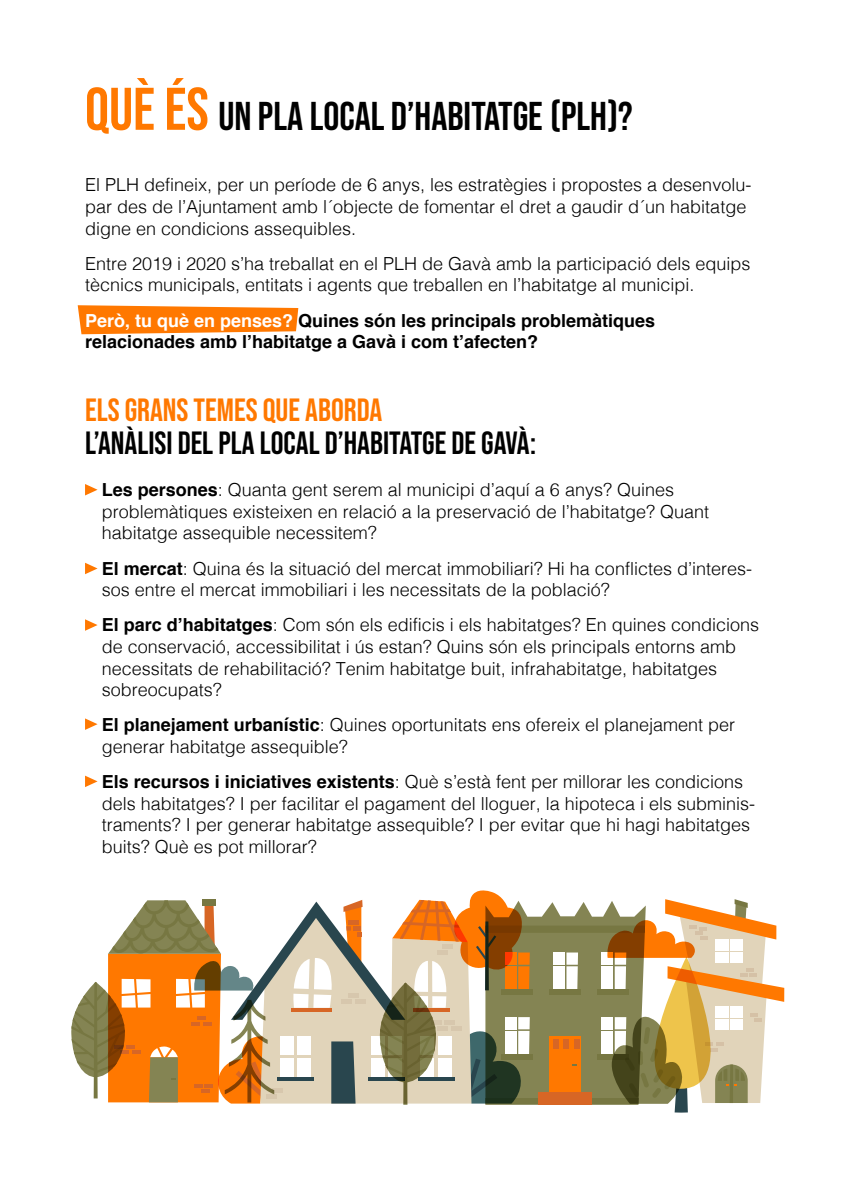
<style>
.page{position:relative;width:842px;height:1191px;background:#fff}
.page>*{position:absolute;margin:0;border:0;box-sizing:border-box;transform-origin:0 0}
.t1{font:40px "Bebas Neue";color:#000}
.t2{font:32px "Bebas Neue";color:#000}
.t3{font:32px "Bebas Neue";color:#ff7800}
.t4{font:300 18px/21.6px "Helvetica";color:#000}
.t5{font:700 18px/21.6px "Helvetica";color:#000}
.s1{font-size:60px;color:#ff7800}
.s2{color:#fff}
.s3{font-weight:700}
</style>
<div class="page">
<svg style="left:78px;top:305px;width:220px;height:29px;background:#ff861b"></svg>
<svg style="left:71px;top:890px;width:713px;height:222px"></svg>
<svg style="left:85px;top:484px;width:13px;height:11px"></svg>
<svg style="left:85px;top:563px;width:13px;height:11px"></svg>
<svg style="left:85px;top:619px;width:13px;height:12px"></svg>
<svg style="left:85px;top:718px;width:13px;height:12px"></svg>
<svg style="left:85px;top:775px;width:13px;height:12px"></svg>
<h1 class="t1" style="left:85px;top:93px;width:549px"><span class="s1">QUÈ ÉS</span> UN PLA LOCAL D’HABITATGE (PLH)?</h1>
<p class="t4" style="left:85px;top:173px;width:668px">El PLH defineix, per un període de 6 anys, les estratègies i propostes a desenvolu&shy;par des de l’Ajuntament amb l´objecte de fomentar el dret a gaudir d´un habitatge digne en condicions assequibles.</p>
<p class="t4" style="left:85px;top:251px;width:667px">Entre 2019 i 2020 s’ha treballat en el PLH de Gavà amb la participació dels equips tècnics municipals, entitats i agents que treballen en l’habitatge al municipi.</p>
<p class="t5" style="left:85px;top:310px;width:572px"><span class="s2">Però, tu què en penses?</span> Quines són les principals problemàtiques relacionades amb l’habitatge a Gavà i com t’afecten?</p>
<h2 class="t3" style="left:85px;top:391px;width:299px">ELS GRANS TEMES QUE ABORDA</h2>
<h2 class="t2" style="left:85px;top:424px;width:453px">L’ANÀLISI DEL PLA LOCAL D’HABITATGE DE GAVÀ:</h2>
<p class="t4" style="left:102px;top:477px;width:609px"><span class="s3">Les persones</span>: Quanta gent serem al municipi d’aquí a 6 anys? Quines problemàtiques existeixen en relació a la preservació de l’habitatge? Quant habitatge assequible necessitem?</p>
<p class="t4" style="left:102px;top:556px;width:652px"><span class="s3">El mercat</span>: Quina és la situació del mercat immobiliari? Hi ha conflictes d’interes&shy;sos entre el mercat immobiliari i les necessitats de la població?</p>
<p class="t4" style="left:102px;top:613px;width:659px"><span class="s3">El parc d’habitatges</span>: Com són els edificis i els habitatges? En quines condicions de conservació, accessibilitat i ús estan? Quins són els principals entorns amb necessitats de rehabilitació? Tenim habitatge buit, infrahabitatge, habitatges sobreocupats?</p>
<p class="t4" style="left:102px;top:713px;width:635px"><span class="s3">El planejament urbanístic</span>: Quines oportunitats ens ofereix el planejament per generar habitatge assequible?</p>
<p class="t4" style="left:102px;top:769px;width:655px"><span class="s3">Els recursos i iniciatives existents</span>: Què s’està fent per millorar les condicions dels habitatges? I per facilitar el pagament del lloguer, la hipoteca i els subminis&shy;traments? I per generar habitatge assequible? I per evitar que hi hagi habitatges buits? Què es pot millorar?</p>
</div>
